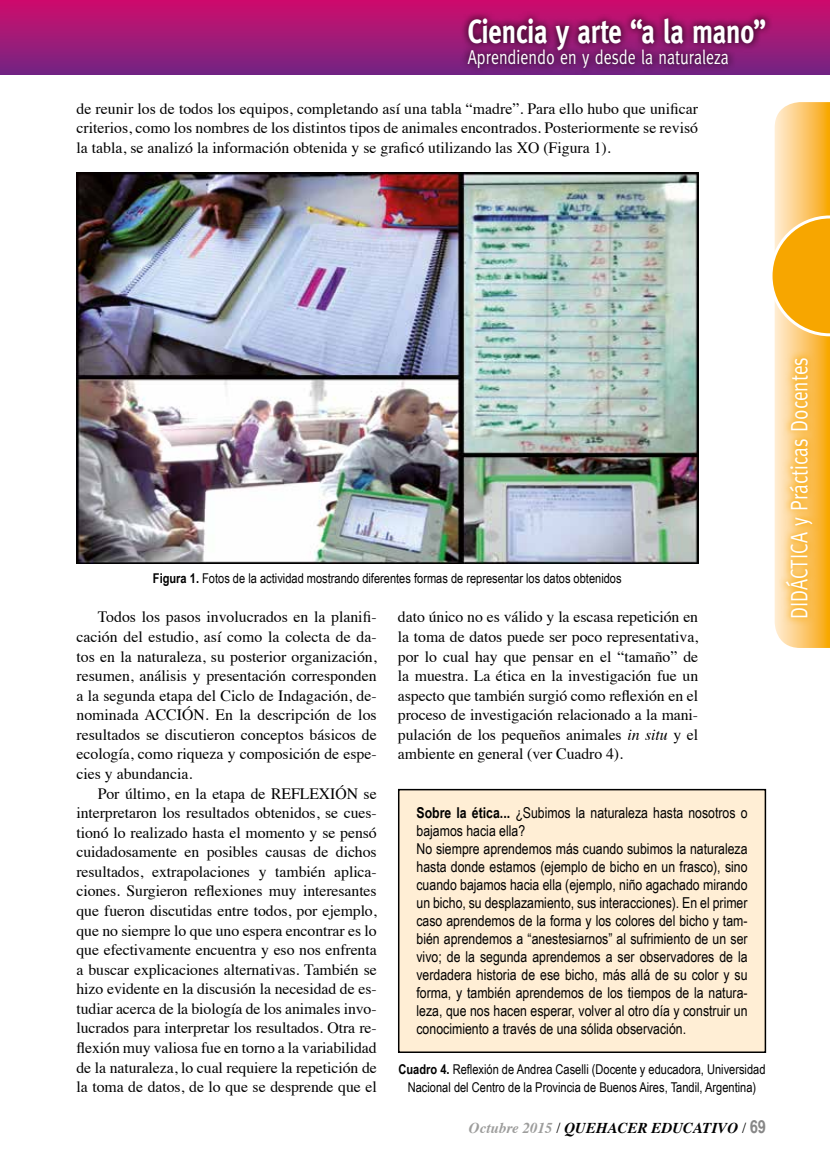
<style>
.page{position:relative;width:830px;height:1170px;background:#fff}
.page>*{position:absolute;margin:0;border:0;box-sizing:border-box;transform-origin:0 0}
.t1{font:700 33.3px "Meta";color:#fff;scale:.8 1}
.t2{font:24px "Meta";color:#fff;scale:.8 1}
.t3{font:20.1px "Meta";color:#fff;scale:.8 1}
.t4{font:15.75px/19.5px "Times";color:#000;text-align:justify}
.t5{font:15px/18px "Arial Narrow";color:#000}
.t6{font:italic 700 15px "Times";color:#000}
.t7{font:13.5px/18px "Arial Narrow";color:#000;text-align:center}
.s1{font-weight:700}
.s2{font-style:italic}
.s3{color:#9d9d9c}
.s4{font-weight:400;font-style:normal}
.s5{font-family:"Arial Narrow";font-style:normal;font-size:18px;color:#878787}
</style>
<div class="page">
<svg style="left:772px;top:102px;width:57px;height:546px;background:#fac45d"></svg>
<svg style="left:777px;top:350px;width:42px;height:275px;background:#fbc86f"></svg>
<div style="left:398px;top:789px;width:367px;height:263px;background:#ffeed5"></div>
<div style="left:398px;top:788px;width:367px;height:264px;border:2px solid #000"></div>
<img style="left:77px;top:172px;width:620px;height:391px">
<div style="left:0;top:0;width:829px;height:74px;background:linear-gradient(to bottom,#d00d6c,#752582)"></div>
<svg style="left:459px;top:10px;width:313px;height:65px;background:#7e1563"></svg>
<h1 class="t1" style="left:467px;top:12px;width:374px">Ciencia y arte “a la mano”</h1>
<p class="t3" style="left:467px;top:46px;width:328px">Aprendiendo en y desde la naturaleza</p>
<p class="t4" style="left:77px;top:97px;width:622px">de reunir los de todos los equipos, completando así una tabla “madre”. Para ello hubo que unificar criterios, como los nombres de los distintos tipos de animales encontrados. Posteriormente se revisó la tabla, se analizó la información obtenida y se graficó utilizando las XO (Figura 1).</p>
<p class="t7" style="left:153px;top:569px;width:470px"><span class="s1">Figura 1.</span> Fotos de la actividad mostrando diferentes formas de representar los datos obtenidos</p>
<p class="t4" style="left:398px;top:606px;width:301px">dato único no es válido y la escasa repetición en la toma de datos puede ser poco representativa, por lo cual hay que pensar en el “tamaño” de la muestra. La ética en la investigación fue un aspecto que también surgió como reflexión en el proceso de investigación relacionado a la mani&shy;pulación de los pequeños animales <span class="s2">in situ</span> y el ambiente en general (ver Cuadro 4).</p>
<p class="t4" style="left:76px;top:606px;width:301px;text-indent:21px">Todos los pasos involucrados en la planifi&shy;cación del estudio, así como la colecta de da&shy;tos en la naturaleza, su posterior organización, resumen, análisis y presentación corresponden a la segunda etapa del Ciclo de Indagación, de&shy;nominada ACCIÓN. En la descripción de los resultados se discutieron conceptos básicos de ecología, como riqueza y composición de espe&shy;cies y abundancia.</p>
<p class="t4" style="left:76px;top:782px;width:302px;text-indent:21px">Por último, en la etapa de REFLEXIÓN se interpretaron los resultados obtenidos, se cues&shy;tionó lo realizado hasta el momento y se pensó cuidadosamente en posibles causas de dichos resultados, extrapolaciones y también aplica&shy;ciones. Surgieron reflexiones muy interesantes que fueron discutidas entre todos, por ejemplo, que no siempre lo que uno espera encontrar es lo que efectivamente encuentra y eso nos enfrenta a buscar explicaciones alternativas. También se hizo evidente en la discusión la necesidad de es&shy;tudiar acerca de la biología de los animales invo&shy;lucrados para interpretar los resultados. Otra re&shy;flexión muy valiosa fue en torno a la variabilidad de la naturaleza, lo cual requiere la repetición de la toma de datos, de lo que se desprende que el</p>
<p class="t5" style="left:416px;top:803px;width:332px"><span class="s1">Sobre la ética...</span> ¿Subimos la naturaleza hasta nosotros o bajamos hacia ella?<br>No siempre aprendemos más cuando subimos la naturaleza hasta donde estamos (ejemplo de bicho en un frasco), sino cuando bajamos hacia ella (ejemplo, niño agachado mirando un bicho, su desplazamiento, sus interacciones). En el primer caso aprendemos de la forma y los colores del bicho y tam&shy;bién aprendemos a “anestesiarnos” al sufrimiento de un ser vivo; de la segunda aprendemos a ser observadores de la verdadera historia de ese bicho, más allá de su color y su forma, y también aprendemos de los tiempos de la natura&shy;leza, que nos hacen esperar, volver al otro día y construir un conocimiento a través de una sólida observación.</p>
<p class="t7" style="left:398px;top:1059px;width:368px"><span class="s1">Cuadro 4.</span> Reflexión de Andrea Caselli (Docente y educadora, Universidad<br>Nacional del Centro de la Provincia de Buenos Aires, Tandil, Argentina)</p>
<p class="t6" style="left:468px;top:1113px;width:298px"><span class="s3">Octubre 2015</span> <span class="s4">/</span> QUEHACER EDUCATIVO <span class="s4">/</span> <span class="s5">69</span></p>
<h2 class="t2" style="left:785px;top:619px;width:329px;rotate:-90deg">DIDÁCTICA y Prácticas Docentes</h2>
</div>
